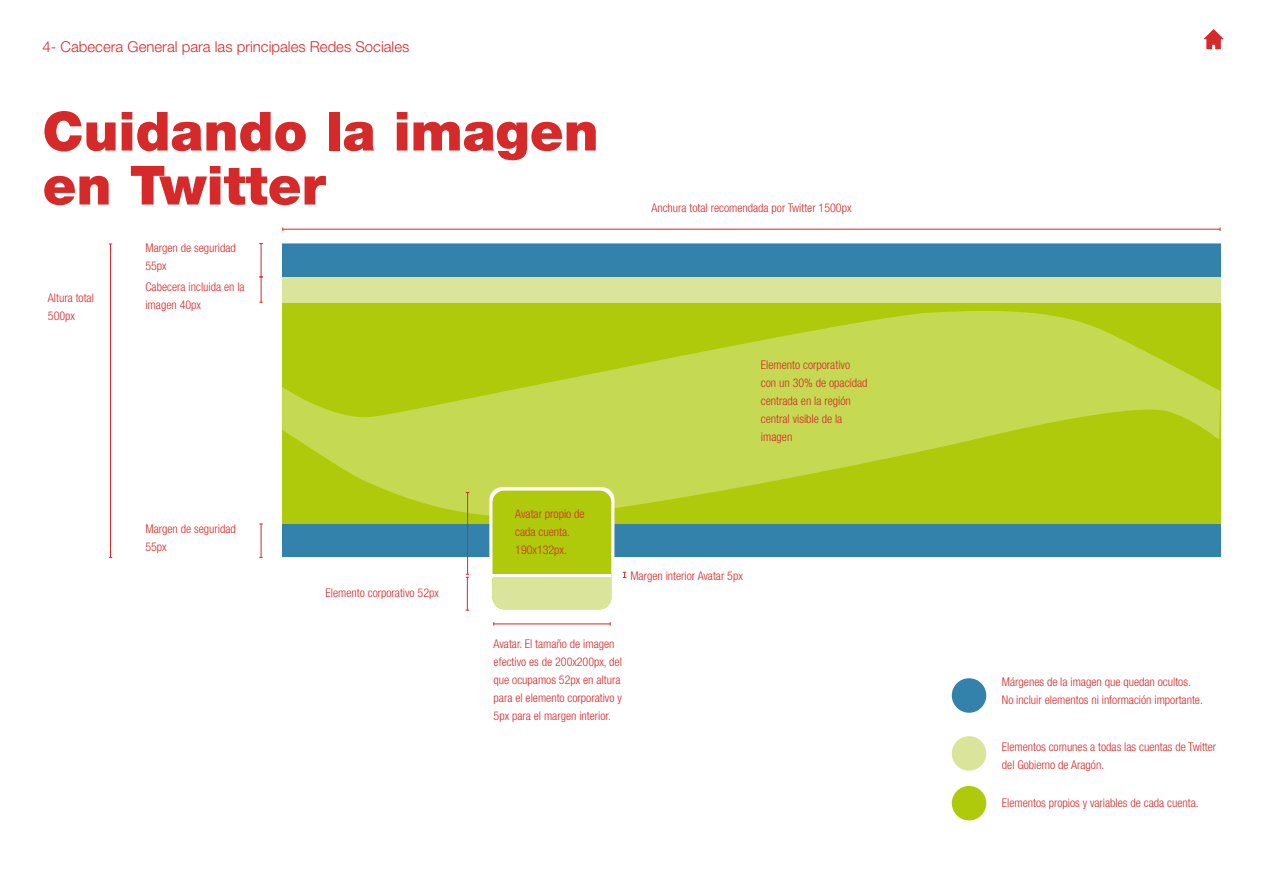
<style>
.page{position:relative;width:1263px;height:893px;background:#fff}
.page>*{position:absolute;margin:0;border:0;box-sizing:border-box;transform-origin:0 0}
.t1{font:900 54px/54px "Helvetica Neue LT Pro";color:#d62929}
.t2{font:300 15px "Helvetica Neue LT Pro";color:#d62929}
.t3{font:300 condensed 12px/18px "Helvetica Neue LT Pro";color:#d62929}
</style>
<div class="page">
<svg style="left:1203px;top:29px;width:21px;height:20px"></svg>
<div style="left:282px;top:243px;width:938px;height:313px;background:#afca0a"></div>
<svg style="left:282px;top:311px;width:938px;height:206px;fill:#c6d953"></svg>
<div style="left:282px;top:277px;width:938px;height:25px;background:#dae49b"></div>
<div style="left:282px;top:244px;width:938px;height:33px;background:#3382ab"></div>
<div style="left:282px;top:524px;width:938px;height:32px;background:#3382ab"></div>
<hr style="left:261px;top:243px;width:1px;height:34px;background:#d62929">
<svg style="left:259px;top:277px;width:4px;height:26px"></svg>
<hr style="left:261px;top:524px;width:1px;height:33px;background:#d62929">
<hr style="left:467px;top:492px;width:1px;height:82px;background:#d62929">
<svg style="left:489px;top:487px;width:125px;height:125px;fill:#fff"></svg>
<div style="left:492px;top:491px;width:119px;height:118px;background:#afca0a;border-radius:12px"></div>
<hr style="left:492px;top:574px;width:119px;height:3px;background:#fff">
<div style="left:493px;top:577px;width:118px;height:32px;background:#dae49b"></div>
<hr style="left:467px;top:577px;width:1px;height:33px;background:#d62929">
<svg style="left:623px;top:572px;width:3px;height:6px"></svg>
<hr style="left:494px;top:623px;width:116px;height:1px;background:#d62929">
<hr style="left:110px;top:244px;width:1px;height:313px;background:#d62929">
<hr style="left:283px;top:229px;width:937px;height:1px;background:#d62929">
<div style="left:952px;top:736px;width:34px;height:35px;background:#dae49b;border-radius:50%"></div>
<div style="left:952px;top:678px;width:34px;height:35px;background:#3382ab;border-radius:50%"></div>
<div style="left:952px;top:786px;width:34px;height:34px;background:#afca0a;border-radius:50%"></div>
<p class="t2" style="left:43px;top:38px;width:368px">4- Cabecera General para las principales Redes Sociales</p>
<h1 class="t1" style="left:43px;top:104px;width:558px">Cuidando la imagen en Twitter</h1>
<p class="t3" style="left:48px;top:289px;width:47px">Altura total<br>500px</p>
<p class="t3" style="left:145px;top:239px;width:92px">Margen de seguridad<br>55px</p>
<p class="t3" style="left:145px;top:278px;width:101px">Cabecera incluida en la imagen 40px</p>
<p class="t3" style="left:651px;top:199px;width:202px">Anchura total recomendada por Twitter 1500px</p>
<p class="t3" style="left:761px;top:356px;width:108px">Elemento corporativo con un 30% de opacidad centrada en la región central visible de la imagen</p>
<p class="t3" style="left:145px;top:519px;width:92px">Margen de seguridad<br>55px</p>
<p class="t3" style="left:326px;top:583px;width:115px">Elemento corporativo 52px</p>
<p class="t3" style="left:515px;top:504px;width:71px">Avatar propio de cada cuenta.<br>190x132px.</p>
<p class="t3" style="left:630px;top:567px;width:114px">Margen interior Avatar 5px</p>
<p class="t3" style="left:494px;top:634px;width:130px">Avatar. El tamaño de imagen efectivo es de 200x200px, del que ocupamos 52px en altura para el elemento corporativo y<br>5px para el margen interior.</p>
<p class="t3" style="left:1002px;top:673px;width:202px">Márgenes de la imagen que quedan ocultos.<br>No incluir elementos ni información importante.</p>
<p class="t3" style="left:1002px;top:738px;width:216px">Elementos comunes a todas las cuentas de Twitter del Gobierno de Aragón.</p>
<p class="t3" style="left:1002px;top:794px;width:198px">Elementos propios y variables de cada cuenta.</p>
</div>
